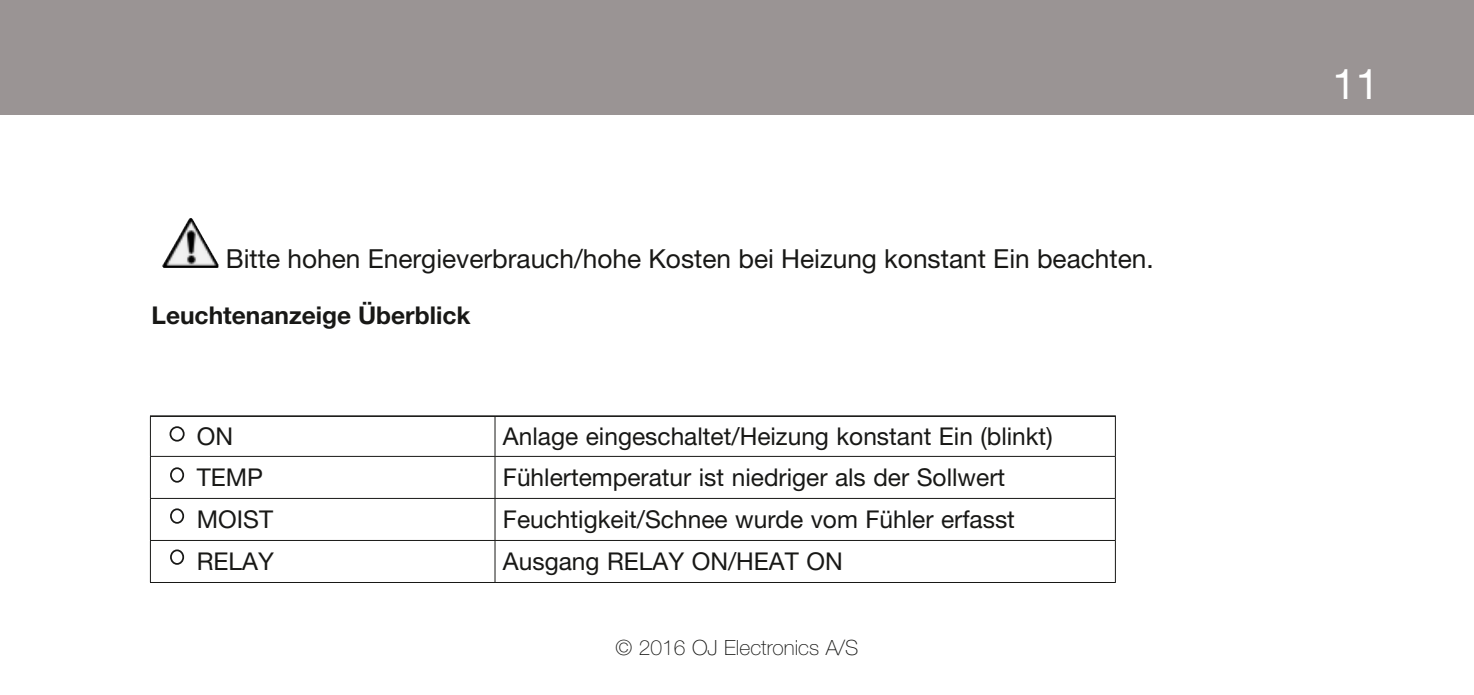
<style>
.page{position:relative;width:1474px;height:695px;background:#fff}
.page>*{position:absolute;margin:0;border:0;box-sizing:border-box;transform-origin:0 0}
.t1{font:42px "Helvetica Neue LTW1 G";color:#fff}
.t2{font:26.25px "Helvetica Neue LTW1 G";color:#181816}
.t3{font:24.5px "Helvetica Neue LTW1 G";color:#181816}
.t4{font:700 24.5px "Helvetica Neue LTW1 G";color:#181816}
.t5{font:100 21px "Helvetica Neue LTW1 G";color:#181816}
</style>
<div class="page">
<div style="left:0;top:0;width:1473px;height:114px;background:#9a9494"></div>
<img style="left:162px;top:218px;width:56px;height:50px">
<hr style="left:150px;top:415px;width:345px;height:1px;background:#181816">
<hr style="left:150px;top:416px;width:345px;height:1px;background:#181816">
<hr style="left:495px;top:415px;width:620px;height:1px;background:#181816">
<hr style="left:495px;top:416px;width:620px;height:1px;background:#181816">
<hr style="left:150px;top:416px;width:1px;height:40px;background:#181816">
<hr style="left:494px;top:416px;width:1px;height:40px;background:#181816">
<hr style="left:1114px;top:416px;width:1px;height:40px;background:#181816">
<hr style="left:150px;top:455px;width:345px;height:2px;background:#181816">
<hr style="left:150px;top:457px;width:1px;height:41px;background:#181816">
<hr style="left:495px;top:455px;width:620px;height:2px;background:#181816">
<hr style="left:494px;top:457px;width:1px;height:41px;background:#181816">
<hr style="left:1114px;top:457px;width:1px;height:41px;background:#181816">
<hr style="left:150px;top:497px;width:345px;height:2px;background:#181816">
<hr style="left:150px;top:499px;width:1px;height:41px;background:#181816">
<hr style="left:495px;top:497px;width:620px;height:2px;background:#181816">
<hr style="left:494px;top:499px;width:1px;height:41px;background:#181816">
<hr style="left:1114px;top:499px;width:1px;height:41px;background:#181816">
<hr style="left:150px;top:539px;width:345px;height:2px;background:#181816">
<hr style="left:150px;top:541px;width:1px;height:41px;background:#181816">
<hr style="left:495px;top:539px;width:620px;height:2px;background:#181816">
<hr style="left:494px;top:541px;width:1px;height:41px;background:#181816">
<hr style="left:1114px;top:541px;width:1px;height:41px;background:#181816">
<hr style="left:150px;top:581px;width:345px;height:2px;background:#181816">
<hr style="left:495px;top:581px;width:620px;height:2px;background:#181816">
<div style="left:169px;top:426px;width:16px;height:15px;border:2px solid #181816;border-radius:50%"></div>
<div style="left:170px;top:549px;width:14px;height:15px;border:2px solid #181816;border-radius:50%"></div>
<div style="left:170px;top:508px;width:14px;height:15px;border:2px solid #181816;border-radius:50%"></div>
<div style="left:170px;top:467px;width:14px;height:15px;border:2px solid #181816;border-radius:50%"></div>
<p class="t2" style="left:226px;top:242px;width:929px">Bitte hohen Energieverbrauch/hohe Kosten bei Heizung konstant Ein beachten.</p>
<p class="t4" style="left:151px;top:300px;width:320px">Leuchtenanzeige Überblick</p>
<p class="t3" style="left:197px;top:421px;width:38px">ON</p>
<p class="t3" style="left:503px;top:421px;width:551px">Anlage eingeschaltet/Heizung konstant Ein (blinkt)</p>
<p class="t3" style="left:197px;top:462px;width:68px">TEMP</p>
<p class="t3" style="left:503px;top:462px;width:504px">Fühlertemperatur ist niedriger als der Sollwert</p>
<p class="t3" style="left:197px;top:504px;width:78px">MOIST</p>
<p class="t3" style="left:503px;top:504px;width:513px">Feuchtigkeit/Schnee wurde vom Fühler erfasst</p>
<p class="t3" style="left:197px;top:546px;width:79px">RELAY</p>
<p class="t3" style="left:503px;top:546px;width:341px">Ausgang RELAY ON/HEAT ON</p>
<p class="t5" style="left:615px;top:635px;width:244px">© 2016 OJ Electronics A/S</p>
<h1 class="t1" style="left:1332px;top:58px;width:48px">11</h1>
</div>
